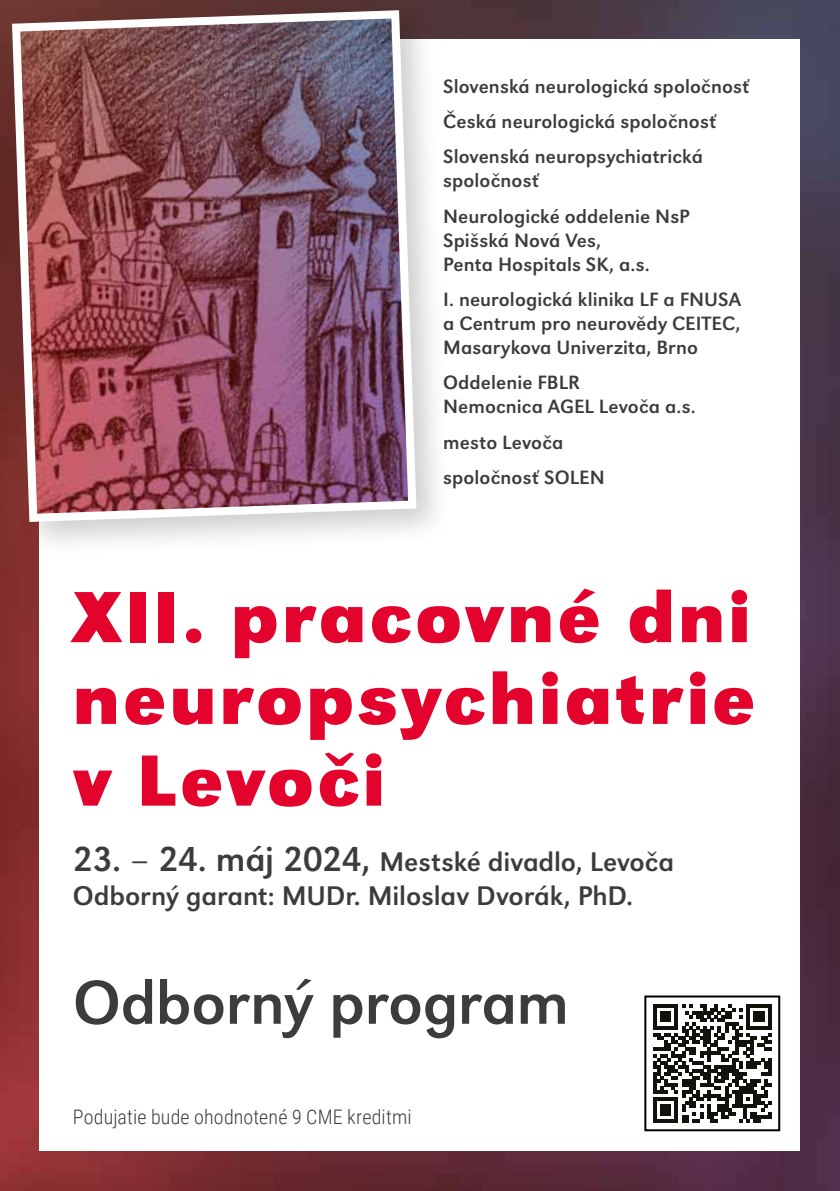
<style>
.page{position:relative;width:840px;height:1191px;background:#fff}
.page>*{position:absolute;margin:0;border:0;box-sizing:border-box;transform-origin:0 0}
.t1{font:700 75px/81.8px "URW Grotesk TOT";letter-spacing:.045em;color:#e4032c;text-align:justify}
.t2{font:64px "URW Grotesk TOT";letter-spacing:-.01em;color:#3c3c3b}
.t3{font:28px/33.6px "URW Grotesk TOT";letter-spacing:-.005em;color:#3c3c3b}
.t4{font:20px/35.4px "URW Grotesk TOT";letter-spacing:.005em;color:#3c3c3b}
.t5{font:300 20px "Roboto Condensed";letter-spacing:.005em;color:#3c3c3b}
.s1{font-size:36px}
</style>
<div class="page">
<img style="left:0;top:0;width:839px;height:1191px">
<div style="left:40px;top:40px;width:759px;height:1111px;background:#fff"></div>
<div style="left:0;top:0;width:452px;height:558px;background:#000;opacity:.2"></div>
<img style="left:8px;top:6px;width:412px;height:520px">
<div style="left:49px;top:1084px;width:385px;height:68px;background:#fff"></div>
<svg style="left:653px;top:1004px;width:118px;height:118px"></svg>
<div style="left:644px;top:995px;width:135px;height:136px;border:2px solid #000"></div>
<p class="t4" style="left:443px;top:68px;width:308px">Slovenská neurologická spoločnosť<br>Česká neurologická spoločnosť<br>Slovenská neuropsychiatrická</p>
<p class="t4" style="left:443px;top:163px;width:248px">spoločnosť<br>Neurologické oddelenie NsP</p>
<p class="t4" style="left:443px;top:228px;width:208px;line-height:24px">Spišská Nová Ves,<br>Penta Hospitals SK, a.s.</p>
<p class="t4" style="left:443px;top:287px;width:299px;line-height:24px;text-align:justify">I. neurologická klinika LF a FNUSA a Centrum pro neurovědy CEITEC, Masarykova Univerzita, Brno</p>
<p class="t4" style="left:443px;top:371px;width:254px;line-height:24px">Oddelenie FBLR<br>Nemocnica AGEL Levoča a.s.</p>
<p class="t4" style="left:443px;top:424px;width:163px">mesto Levoča spoločnosť SOLEN</p>
<h1 class="t1" style="left:73px;top:575px;width:683px">XII. pracovné dni neuropsychiatrie v Levoči</h1>
<h3 class="t3" style="left:73px;top:845px;width:602px"><span class="s1">23. – 24. máj 2024,</span> Mestské divadlo, Levoča<br>Odborný garant: MUDr. Miloslav Dvorák, PhD.</h3>
<h2 class="t2" style="left:73px;top:965px;width:497px">Odborný program</h2>
<p class="t5" style="left:73px;top:1102px;width:340px">Podujatie bude ohodnotené 9 CME kreditmi</p>
</div>
